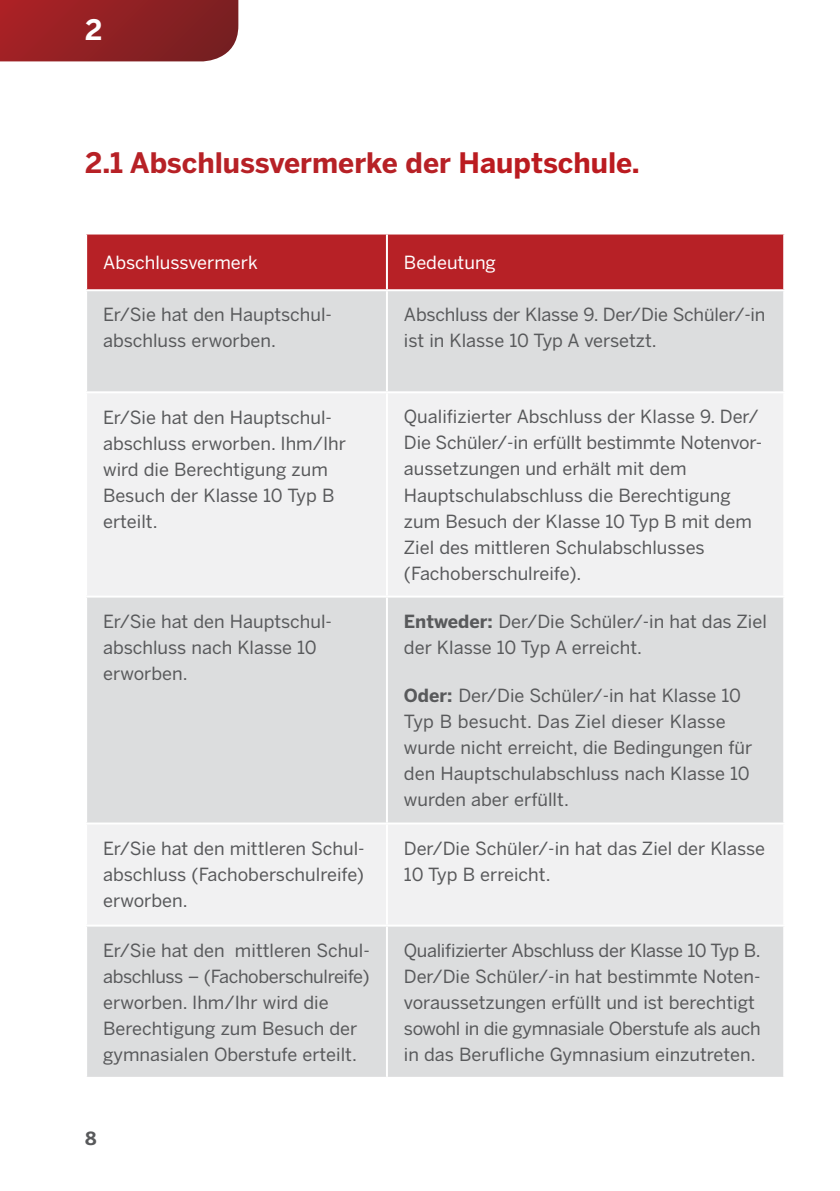
<style>
.page{position:relative;width:840px;height:1191px;background:#fff}
.page>*{position:absolute;margin:0;border:0;box-sizing:border-box;transform-origin:0 0}
.t1{font:700 28px "Benton Sans";color:#b72126}
.t2{font:700 28px "Benton Sans";color:#fff}
.Tabellen_p{font:18px/26px "Benton Sans";color:#58595b}
.t3{font:18px "Benton Sans";color:#fff}
.t4{font:700 18px "Benton Sans";color:#58595b}
.s1{color:#bb1b20}
.s2{font-weight:700}
</style>
<div class="page">
<svg style="left:0;top:0;width:238px;height:61px;background:#902326"></svg>
<div style="left:87px;top:234px;width:695px;height:55px;background:#b72126"></div>
<div style="left:87px;top:291px;width:695px;height:785px;background:#dcddde"></div>
<svg style="left:87px;top:393px;width:695px;height:531px;fill:#f1f1f2"></svg>
<hr style="left:387px;top:924px;width:397px;height:2px;background:#fff">
<hr style="left:386px;top:234px;width:2px;height:55px;background:#fff">
<hr style="left:85px;top:595px;width:302px;height:2px;background:#fff">
<hr style="left:386px;top:597px;width:2px;height:225px;background:#fff">
<hr style="left:386px;top:824px;width:2px;height:100px;background:#fff">
<hr style="left:85px;top:822px;width:302px;height:2px;background:#fff">
<hr style="left:387px;top:822px;width:397px;height:2px;background:#fff">
<hr style="left:85px;top:924px;width:302px;height:2px;background:#fff">
<hr style="left:386px;top:926px;width:2px;height:150px;background:#fff">
<hr style="left:386px;top:291px;width:2px;height:100px;background:#fff">
<hr style="left:85px;top:391px;width:302px;height:2px;background:#fff">
<hr style="left:387px;top:391px;width:397px;height:2px;background:#fff">
<hr style="left:386px;top:393px;width:2px;height:202px;background:#fff">
<hr style="left:387px;top:595px;width:397px;height:2px;background:#fff">
<h1 class="t2" style="left:85px;top:13px;width:19px">2</h1>
<h2 class="t1" style="left:85px;top:146px;width:556px">2.1 Abschlussvermerke der <span class="s1">Hauptschule.</span></h2>
<p class="t3" style="left:103px;top:252px;width:156px">Abschlussvermerk</p>
<p class="t3" style="left:404px;top:252px;width:93px">Bedeutung</p>
<p class="Tabellen_p" style="left:103px;top:302px;width:228px">Er/Sie hat den Hauptschul&shy;abschluss erworben.</p>
<p class="Tabellen_p" style="left:404px;top:302px;width:363px">Abschluss der Klasse 9. Der/Die Schüler/-in ist in Klasse 10 Typ A versetzt.</p>
<p class="Tabellen_p" style="left:103px;top:328px;width:154px">schluss erworben.</p>
<p class="Tabellen_p" style="left:103px;top:404px;width:244px">Er/Sie hat den Hauptschul&shy;abschluss erworben. Ihm/Ihr wird die Berechtigung zum<br>Besuch der Klasse 10 Typ B erteilt.</p>
<p class="Tabellen_p" style="left:404px;top:404px;width:360px">Qualifizierter Abschluss der Klasse 9. Der/ Die Schüler/-in erfüllt bestimmte Notenvor&shy;aussetzungen und erhält mit dem Hauptschulabschluss die Berechtigung zum Besuch der Klasse 10 Typ B mit dem Ziel des mittleren Schulabschlusses (Fachoberschulreife).</p>
<p class="Tabellen_p" style="left:103px;top:608px;width:228px">Er/Sie hat den Hauptschul&shy;abschluss nach Klasse 10 erworben.</p>
<p class="Tabellen_p" style="left:404px;top:608px;width:364px"><span class="s2">Entweder:</span> Der/Die Schüler/-in hat das Ziel der Klasse 10 Typ A erreicht.</p>
<p class="Tabellen_p" style="left:404px;top:682px;width:350px"><span class="s2">Oder:</span> Der/Die Schüler/-in hat Klasse 10<br>Typ B besucht. Das Ziel dieser Klasse wurde nicht erreicht, die Bedingungen für den Hauptschulabschluss nach Klasse 10 wurden aber erfüllt.</p>
<p class="Tabellen_p" style="left:103px;top:835px;width:262px">Er/Sie hat den mittleren Schul-- abschluss (Fachoberschulreife) erworben.</p>
<p class="Tabellen_p" style="left:404px;top:835px;width:362px">Der/Die Schüler/-in hat das Ziel der Klasse<br>10 Typ B erreicht.</p>
<p class="Tabellen_p" style="left:103px;top:937px;width:268px">Er/Sie hat den mittleren Schul&shy;abschluss – (Fachoberschulreife) erworben. Ihm/Ihr wird die<br>Berechtigung zum Besuch der gymnasialen Oberstufe erteilt.</p>
<p class="Tabellen_p" style="left:404px;top:937px;width:358px">Qualifizierter Abschluss der Klasse 10 Typ B.<br>Der/Die Schüler/-in hat bestimmte Noten&shy;voraussetzungen erfüllt und ist berechtigt sowohl in die gymnasiale Oberstufe als auch in das Berufliche Gymnasium einzutreten.</p>
<p class="Tabellen_p" style="left:103px;top:430px;width:264px">schluss erworben. Ihm/Ihr wird die Berechtigung zum Besuch d r Klass 10 Typ B erteilt.</p>
<p class="Tabellen_p" style="left:103px;top:634px;width:194px">schluss nach Klasse 10</p>
<p class="t4" style="left:85px;top:1128px;width:13px">8</p>
</div>
